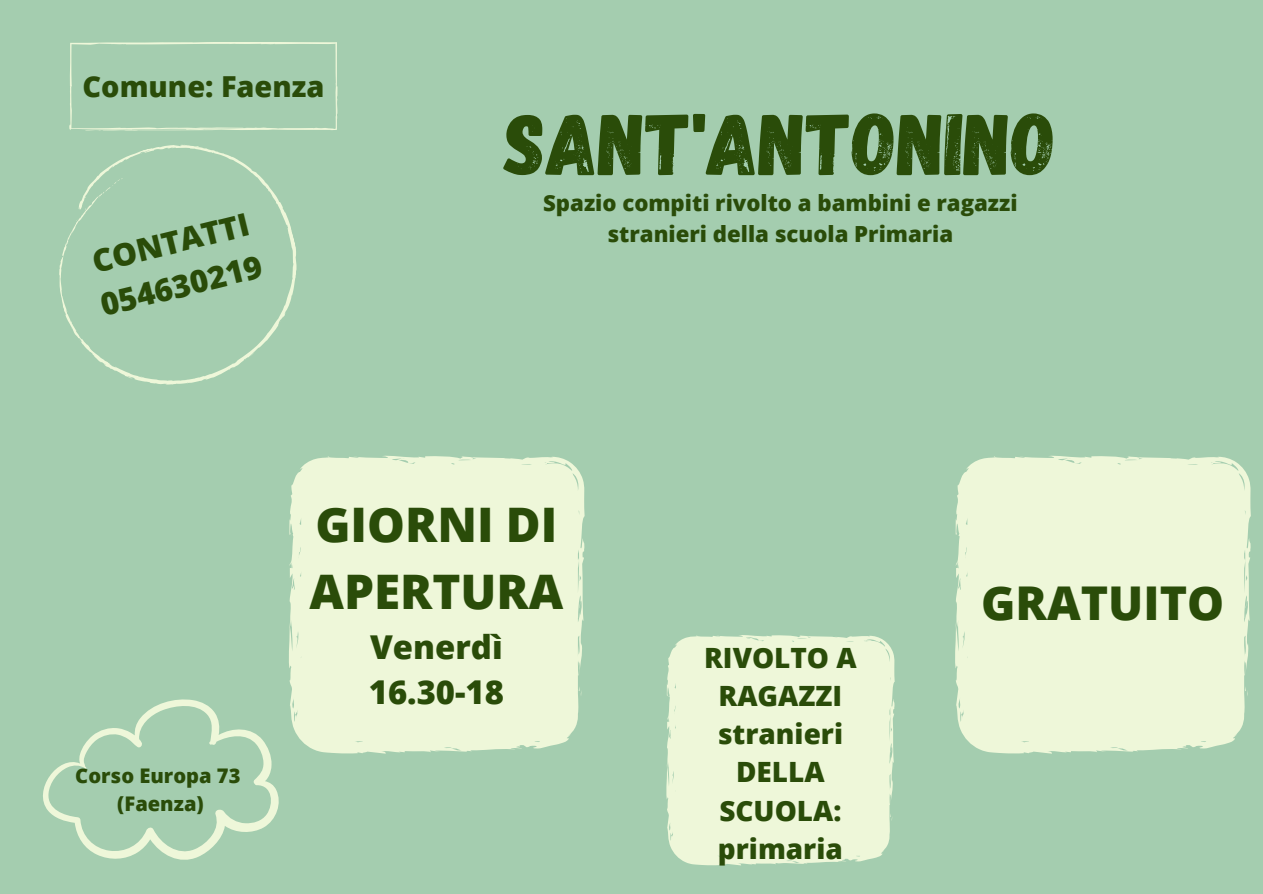
<style>
.page{position:relative;width:1263px;height:894px;background:#fff}
.page>*{position:absolute;margin:0;border:0;box-sizing:border-box;transform-origin:0 0}
.t1{font:87.15px "Gagalin";color:#2a4c09}
.t2{font:800 47.55px/66.3px "Open Sans";color:#2a4c09}
.t3{font:800 46.5px "Open Sans";color:#2a4c09}
.t4{font:800 32.85px "Open Sans";color:#2a4c09}
.t5{font:800 31.35px "Open Sans";color:#2a4c09}
.t6{font:800 28.95px "Open Sans";color:#2a4c09}
.t7{font:800 27.9px/38.2px "Open Sans";color:#2a4c09;text-align:center}
.t8{font:800 22.2px/30.3px "Open Sans";color:#2a4c09;text-align:center}
.t9{font:800 20.1px "Open Sans";color:#2a4c09}
</style>
<div class="page">
<div style="left:0;top:0;width:1263px;height:893px;background:#a4cdaf"></div>
<svg style="left:43px;top:699px;width:236px;height:161px"></svg>
<div style="left:289px;top:455px;width:296px;height:298px;background:#eef7d9"></div>
<div style="left:666px;top:635px;width:229px;height:230px;background:#eef7d9"></div>
<svg style="left:59px;top:145px;width:238px;height:240px"></svg>
<div style="left:955px;top:455px;width:296px;height:298px;background:#eef7d9"></div>
<svg style="left:69px;top:42px;width:269px;height:89px"></svg>
<p class="t6" style="left:83px;top:66px;width:243px">Comune: Faenza</p>
<p class="t5" style="left:87px;top:241px;width:162px;rotate:-14deg">CONTATTI</p>
<p class="t5" style="left:96px;top:284px;width:167px;rotate:-14deg">054630219</p>
<p class="t1" style="left:504px;top:87px;width:554px">SANT'ANTONINO</p>
<p class="t8" style="left:543px;top:187px;width:476px">Spazio compiti rivolto a bambini e ragazzi stranieri della scuola Primaria</p>
<p class="t9" style="left:75px;top:761px;width:167px">Corso Europa 73</p>
<p class="t9" style="left:117px;top:789px;width:88px">(Faenza)</p>
<p class="t2" style="left:309px;top:490px;width:255px">GIORNI DI<br>APERTURA</p>
<p class="t4" style="left:370px;top:624px;width:134px">Venerdì</p>
<p class="t4" style="left:369px;top:669px;width:137px">16.30-18</p>
<p class="t7" style="left:704px;top:637px;width:154px">RIVOLTO A<br>RAGAZZI stranieri<br>DELLA<br>SCUOLA:</p>
<p class="t7" style="left:718px;top:828px;width:126px">primaria</p>
<p class="t3" style="left:981px;top:570px;width:245px">GRATUITO</p>
</div>
